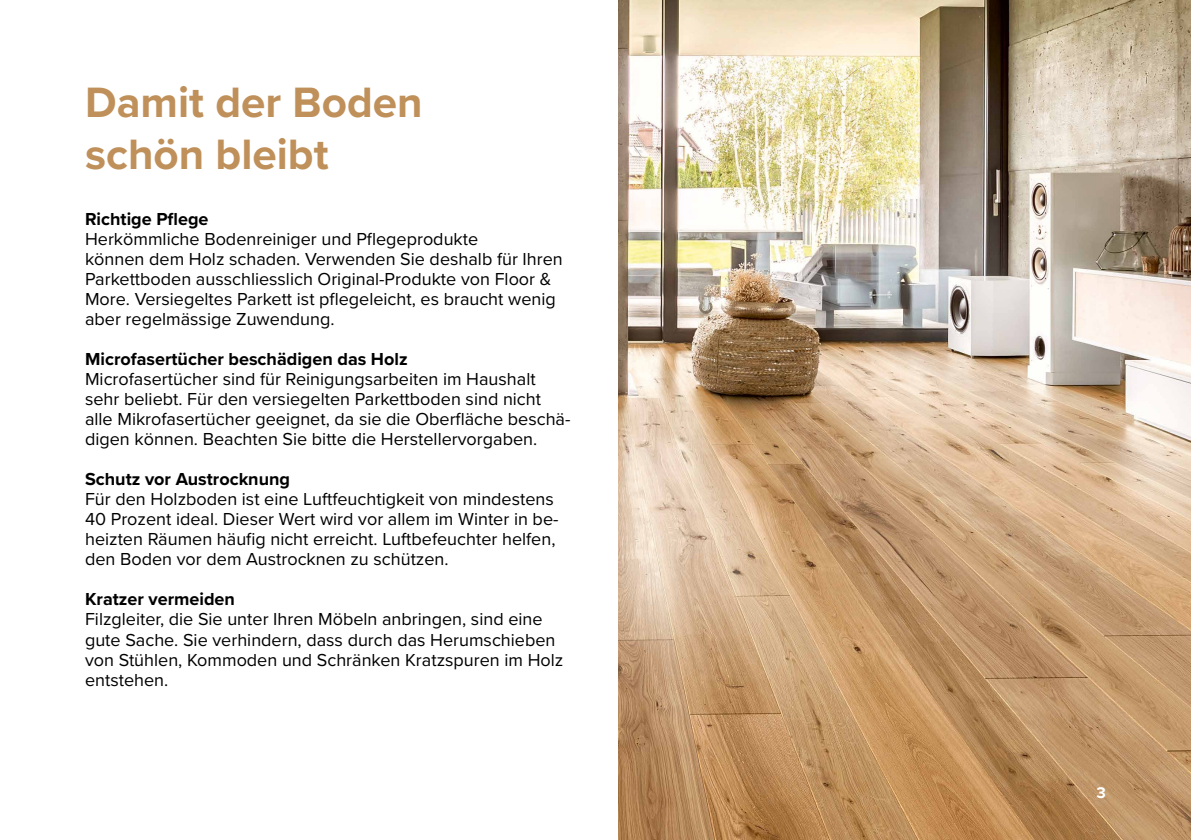
<style>
.page{position:relative;width:1191px;height:840px;background:#fff}
.page>*{position:absolute;margin:0;border:0;box-sizing:border-box;transform-origin:0 0}
.t1{font:700 44px/52px "Proxima Nova";color:#bf905a}
.t2{font:18px/20px "Proxima Nova";color:#000}
.t3{font:700 18px "Proxima Nova";color:#000}
.t4{font:700 16px "Proxima Nova";color:#fff}
</style>
<div class="page">
<img style="left:618px;top:0;width:573px;height:839px">
<h1 class="t1" style="left:85px;top:75px;width:339px">Damit der Boden schön bleibt</h1>
<p class="t3" style="left:85px;top:205px;width:125px">Richtige Pflege</p>
<p class="t2" style="left:85px;top:228px;width:479px">Herkömmliche Bodenreiniger und Pflegeprodukte<br>können dem Holz schaden. Verwenden Sie deshalb für Ihren Parkettboden ausschliesslich Original-Produkte von Floor &amp; More. Versiegeltes Parkett ist pflegeleicht, es braucht wenig aber regelmässige Zuwendung.</p>
<p class="t3" style="left:85px;top:345px;width:324px">Microfasertücher beschädigen das Holz</p>
<p class="t2" style="left:85px;top:368px;width:487px">Microfasertücher sind für Reinigungsarbeiten im Haushalt sehr beliebt. Für den versiegelten Parkettboden sind nicht alle Mikrofasertücher geeignet, da sie die Oberfläche beschä&shy;digen können. Beachten Sie bitte die Herstellervorgaben.</p>
<p class="t3" style="left:85px;top:465px;width:206px">Schutz vor Austrocknung</p>
<p class="t2" style="left:85px;top:488px;width:475px">Für den Holzboden ist eine Luftfeuchtigkeit von mindestens 40 Prozent ideal. Dieser Wert wird vor allem im Winter in be&shy;heizten Räumen häufig nicht erreicht. Luftbefeuchter helfen, den Boden vor dem Austrocknen zu schützen.</p>
<p class="t3" style="left:85px;top:585px;width:151px">Kratzer vermeiden</p>
<p class="t2" style="left:85px;top:608px;width:480px">Filzgleiter, die Sie unter Ihren Möbeln anbringen, sind eine gute Sache. Sie verhindern, dass durch das Herumschieben von Stühlen, Kommoden und Schränken Kratzspuren im Holz entstehen.</p>
<p class="t4" style="left:1096px;top:780px;width:11px">3</p>
</div>
